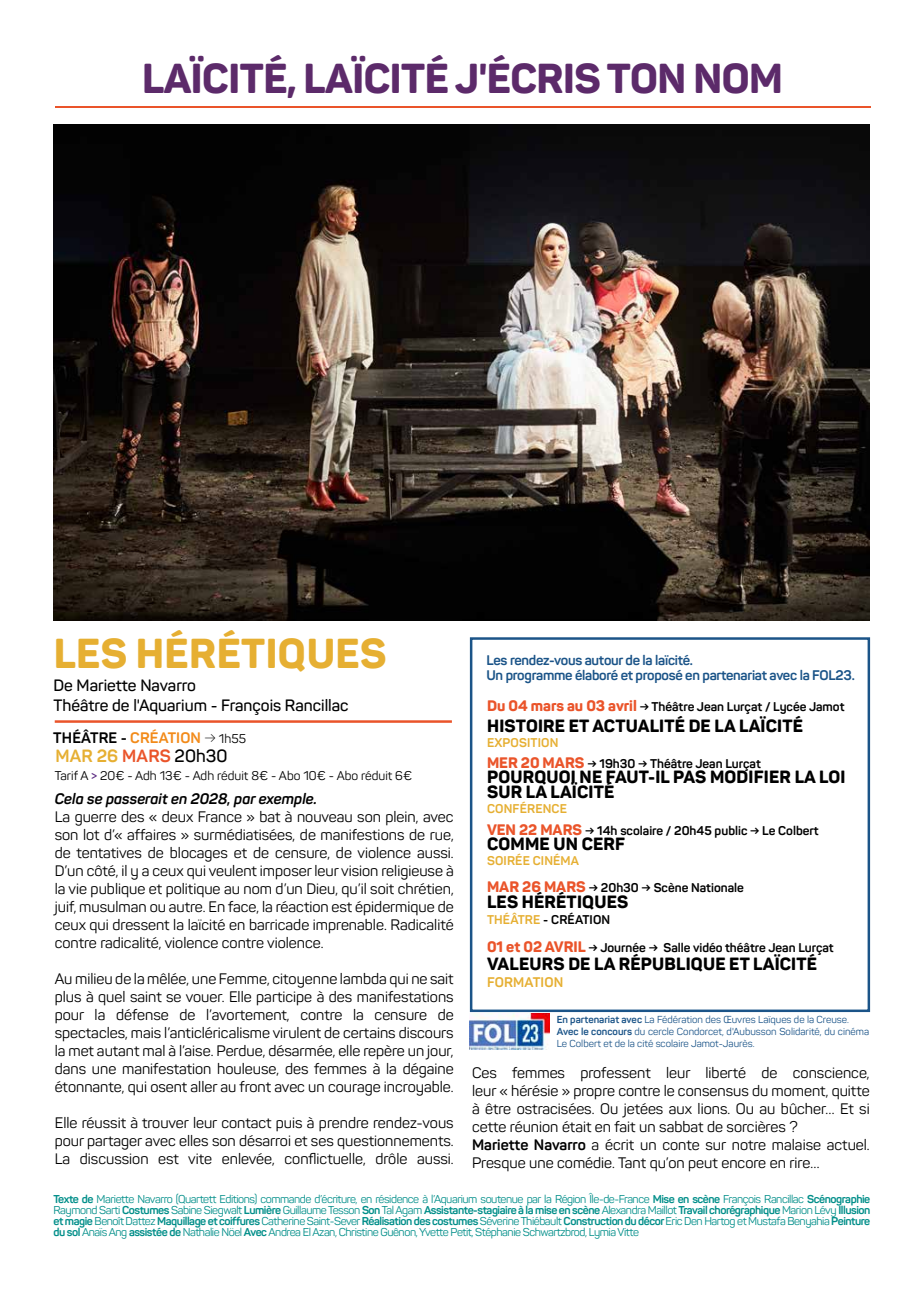
<style>
.page{position:relative;width:922px;height:1290px;background:#fff}
.page>*{position:absolute;margin:0;border:0;box-sizing:border-box;transform-origin:0 0}
.t1{font:800 41.25px "Panton";letter-spacing:-.01em;color:#5c2a6a}
.t2{font:800 41.25px "Panton";letter-spacing:.01em;color:#e6af32}
.t3{font:800 17.5px/15px "Panton";letter-spacing:.01em;color:#000}
.t4{font:700 17.5px "Panton";letter-spacing:.01em;color:#e6af32}
.t5{font:600 16.25px/19.5px "Panton";color:#000}
.t6{font:15px/18px "Panton";color:#000;text-align:justify}
.t7{font:italic 700 15px "Panton";color:#000}
.t8{font:700 15px "Panton";letter-spacing:.01em;color:#000}
.t9{font:700 13.75px/15px "Panton";letter-spacing:-.02em;color:#1b5488}
.t10{font:700 13.75px "Panton";letter-spacing:.01em;color:#e6af32}
.t11{font:700 12.5px/26.8px "Panton";color:#000}
.t12{font:12.5px "Panton";color:#000}
.t13{font:700 12.5px "Panton";letter-spacing:.01em;color:#e6af32}
.t14{font:11.25px/11.2px "Panton";letter-spacing:-.04em;color:#008e89;text-align:justify}
.t15{font:10px/12px "Panton";color:#1b5488}
.s1{color:#f28a19}
.s2{font-weight:300}
.s3{font-weight:400;font-size:12.5px}
.s4{color:#ea542a}
.s5{font-weight:600;color:#000}
.s6{font-weight:600;color:#5b2b82}
.s7{font-weight:800;font-size:15px;color:#ea542a}
.s8{color:#e6af32}
.s9{font-weight:700}
</style>
<div class="page">
<div style="left:470px;top:637px;width:399px;height:375px;border:2px solid #1b5488"></div>
<hr style="left:55px;top:106px;width:815px;height:2px;background:#ea542a">
<img style="left:53px;top:124px;width:815px;height:496px">
<hr style="left:55px;top:720px;width:397px;height:3px;background:#ea542a">
<img style="left:469px;top:1014px;width:80px;height:35px">
<h1 class="t1" style="left:142px;top:53px;width:642px">LAÏCITÉ, LAÏCITÉ J'ÉCRIS TON NOM</h1>
<h1 class="t2" style="left:54px;top:628px;width:334px">LES HÉRÉTIQUES</h1>
<p class="t5" style="left:53px;top:675px;width:296px">De Mariette Navarro<br>Théâtre de l'Aquarium - François Rancillac</p>
<p class="t8" style="left:53px;top:728px;width:194px">THÉÂTRE - <span class="s1">CRÉATION</span> <span class="s2">→</span> <span class="s3">1h55</span></p>
<p class="t4" style="left:55px;top:744px;width:173px">MAR 26 <span class="s4">MARS</span> <span class="s5">20h30</span></p>
<p class="t12" style="left:55px;top:767px;width:358px">Tarif A <span class="s6">&gt;</span> 20€ - Adh 13€ - Adh réduit 8€ - Abo 10€ - Abo réduit 6€</p>
<p class="t7" style="left:55px;top:789px;width:264px">Cela se passerait en 2028, par exemple.</p>
<p class="t6" style="left:55px;top:808px;width:400px">La guerre des « deux France » bat à nouveau son plein, avec son lot d’« affaires » surmédiatisées, de manifestions de rue, de tentatives de blocages et de censure, de violence aussi.<br>D’un côté, il y a ceux qui veulent imposer leur vision religieuse à la vie publique et politique au nom d’un Dieu, qu’il soit chrétien, juif, musulman ou autre. En face, la réaction est épidermique de ceux qui dressent la laïcité en barricade imprenable. Radicalité contre radicalité, violence contre violence.</p>
<p class="t6" style="left:55px;top:970px;width:400px">Au milieu de la mêlée, une Femme, citoyenne lambda qui ne sait plus à quel saint se vouer. Elle participe à des manifestations pour la défense de l’avortement, contre la censure de spectacles, mais l’anticléricalisme virulent de certains discours la met autant mal à l’aise. Perdue, désarmée, elle repère un jour, dans une manifestation houleuse, des femmes à la dégaine étonnante, qui osent aller au front avec un courage incroyable.</p>
<p class="t6" style="left:55px;top:1114px;width:400px">Elle réussit à trouver leur contact puis à prendre rendez-vous pour partager avec elles son désarroi et ses questionnements.<br>La discussion est vite enlevée, conflictuelle, drôle aussi.</p>
<p class="t9" style="left:486px;top:652px;width:369px">Les rendez-vous autour de la laïcité.<br>Un programme élaboré et proposé en partenariat avec la FOL23.</p>
<p class="t11" style="left:487px;top:693px;width:359px"><span class="s7">Du 04 mars au 03 avril</span> → Théâtre Jean Lurçat / Lycée Jamot</p>
<p class="t3" style="left:487px;top:718px;width:317px">HISTOIRE ET ACTUALITÉ DE LA LAÏCITÉ</p>
<p class="t13" style="left:487px;top:735px;width:73px">EXPOSITION</p>
<p class="t11" style="left:487px;top:750px;width:275px"><span class="s7">MER 20 MARS</span> → 19h30 → Théâtre Jean Lurçat</p>
<p class="t3" style="left:487px;top:769px;width:360px">POURQUOI NE FAUT-IL PAS MODIFIER LA LOI<br>SUR LA LAÏCITÉ</p>
<p class="t13" style="left:487px;top:801px;width:81px">CONFÉRENCE</p>
<p class="t11" style="left:487px;top:817px;width:333px"><span class="s7">VEN 22 MARS</span> → 14h scolaire / 20h45 public → Le Colbert</p>
<p class="t3" style="left:487px;top:836px;width:140px">COMME UN CERF</p>
<p class="t11" style="left:487px;top:847px;width:258px"><span class="s8">SOIRÉE CINÉMA<br></span><span class="s7">MAR 26 MARS</span> → 20h30 → Scène Nationale</p>
<p class="t3" style="left:487px;top:894px;width:143px">LES HÉRÉTIQUES</p>
<p class="t11" style="left:487px;top:906px;width:125px"><span class="s8">THÉÂTRE</span> - CRÉATION</p>
<p class="t11" style="left:487px;top:934px;width:348px"><span class="s7">01 et 02 AVRIL</span> → Journée → Salle vidéo théâtre Jean Lurçat</p>
<p class="t3" style="left:487px;top:956px;width:331px">VALEURS DE LA RÉPUBLIQUE ET LAÏCITÉ</p>
<p class="t10" style="left:487px;top:974px;width:78px">FORMATION</p>
<p class="t15" style="left:556px;top:1014px;width:314px"><span class="s9">En partenariat avec</span> La Fédération des Œuvres Laïques de la Creuse.<br><span class="s9">Avec le concours</span> du cercle Condorcet, d'Aubusson Solidarité, du cinéma<br>Le Colbert et de la cité scolaire Jamot-Jaurès.</p>
<p class="t6" style="left:472px;top:1063px;width:399px;text-align:left">Ces femmes professent leur liberté de conscience, leur « hérésie » propre contre le consensus du moment, quitte à être ostracisées. Ou jetées aux lions. Ou au bûcher… Et si cette réunion était en fait un sabbat de sorcières ?<br><span class="s9">Mariette Navarro</span> a écrit un conte sur notre malaise actuel.<br>Presque une comédie. Tant qu’on peut encore en rire…</p>
<p class="t14" style="left:53px;top:1193px;width:818px"><span class="s9">Texte de</span> Mariette Navarro (Quartett Editions) commande d’écriture, en résidence à l’Aquarium soutenue par la Région Île-de-France <span class="s9">Mise en scène</span> François Rancillac <span class="s9">Scénographie </span>Raymond Sarti <span class="s9">Costumes</span> Sabine Siegwalt <span class="s9">Lumière</span> Guillaume Tesson <span class="s9">Son</span> Tal Agam <span class="s9">Assistante-stagiaire à la mise en scène</span> Alexandra Maillot <span class="s9">Travail chorégraphique</span> Marion Lévy <span class="s9">Illusion et magie</span> Benoît Dattez <span class="s9">Maquillage et coiffures</span> Catherine Saint-Sever <span class="s9">Réalisation des costumes</span> Séverine Thiébault <span class="s9">Construction du décor</span> Eric Den Hartog et Mustafa Benyahia <span class="s9">Peinture du sol</span> Anaïs Ang <span class="s9">assistée de</span> Nathalie Nöel <span class="s9">Avec</span> Andrea El Azan, Christine Guênon, Yvette Petit, Stéphanie Schwartzbrod, Lymia Vitte</p>
</div>
